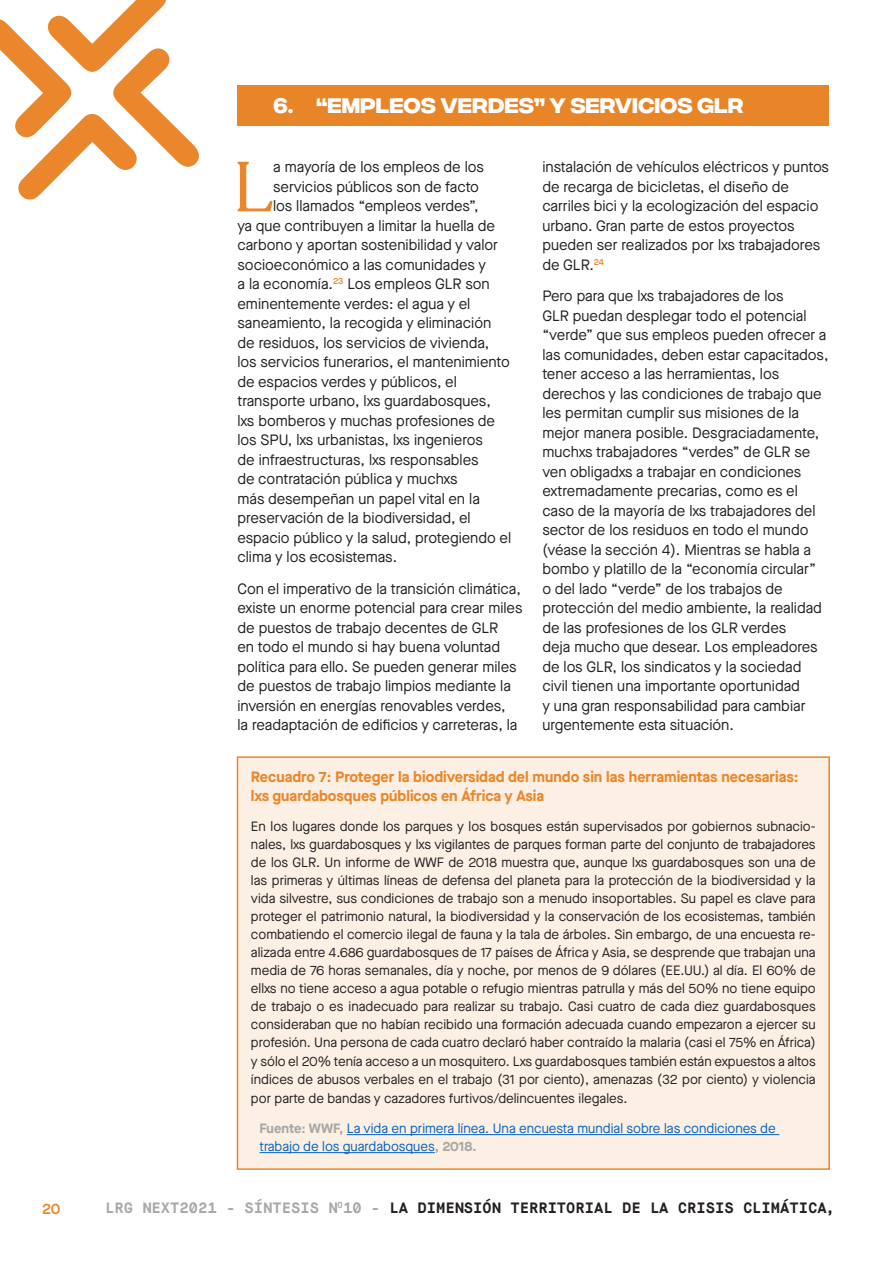
<style>
.page{position:relative;width:893px;height:1263px;background:#fff}
.page>*{position:absolute;margin:0;border:0;box-sizing:border-box;transform-origin:0 0}
.t1{font:69.9px "Recoleta Regular DEMO";color:#ea872c}
.t2{font:600 21px "Integral CF";color:#fff}
.t3{font:15px/19.5px "Maison Neue";color:#231f20}
.t4{font:700 15px/19.5px "Maison Neue";color:#ea872c}
.t5{font:700 15px "Maison Mono";color:#231f20}
.t6{font:600 15px "Maison Neue";color:#ea872c}
.t7{font:13.5px/18px "Maison Neue";color:#231f20;text-align:justify}
.Source{font:13.5px/18px "Maison Neue";color:#0563c1}
.s1{font-weight:700;color:#a8a8a6}
.s2{color:#a8a8a6}
</style>
<div class="page">
<svg style="left:0;top:0;width:199px;height:200px"></svg>
<div style="left:237px;top:85px;width:592px;height:41px;background:#e98529"></div>
<div style="left:237px;top:757px;width:592px;height:412px;background:#fcf0e4"></div>
<hr style="left:347px;top:1134px;width:432px;height:1px;background:#0563c1">
<hr style="left:259px;top:1152px;width:176px;height:1px;background:#0563c1">
<div style="left:237px;top:756px;width:593px;height:414px;border:2px solid #ea872c"></div>
<p class="t2" style="left:274px;top:94px;width:472px">6. “EMPLEOS VERDES” Y SERVICIOS GLR</p>
<p class="t1" style="left:233px;top:156px;width:41px">L</p>
<p class="t3" style="left:273px;top:157px;width:212px">a mayoría de los empleos de los</p>
<p class="t3" style="left:542px;top:157px;width:288px">instalación de vehículos eléctricos y puntos de recarga de bicicletas, el diseño de carriles bici y la ecologización del espacio urbano. Gran parte de estos proyectos pueden ser realizados por lxs trabajadores de GLR.<sup>24</sup></p>
<p class="t3" style="left:542px;top:286px;width:288px">Pero para que lxs trabajadores de los<br>GLR puedan desplegar todo el potencial “verde” que sus empleos pueden ofrecer a las comunidades, deben estar capacitados, tener acceso a las herramientas, los derechos y las condiciones de trabajo que les permitan cumplir sus misiones de la mejor manera posible. Desgraciadamente, muchxs trabajadores “verdes” de GLR se ven obligadxs a trabajar en condiciones extremadamente precarias, como es el caso de la mayoría de lxs trabajadores del sector de los residuos en todo el mundo (véase la sección 4). Mientras se habla a bombo y platillo de la “economía circular”<br>o del lado “verde” de los trabajos de protección del medio ambiente, la realidad de las profesiones de los GLR verdes<br>deja mucho que desear. Los empleadores de los GLR, los sindicatos y la sociedad civil tienen una importante oportunidad<br>y una gran responsabilidad para cambiar urgentemente esta situación.</p>
<p class="t4" style="left:251px;top:766px;width:549px">Recuadro 7: Proteger la biodiversidad del mundo sin las herramientas necesarias: lxs guardabosques públicos en África y Asia</p>
<p class="t7" style="left:251px;top:818px;width:566px">En los lugares donde los parques y los bosques están supervisados por gobiernos subnacio&shy;nales, lxs guardabosques y lxs vigilantes de parques forman parte del conjunto de trabajadores de los GLR. Un informe de WWF de 2018 muestra que, aunque lxs guardabosques son una de las primeras y últimas líneas de defensa del planeta para la protección de la biodiversidad y la vida silvestre, sus condiciones de trabajo son a menudo insoportables. Su papel es clave para proteger el patrimonio natural, la biodiversidad y la conservación de los ecosistemas, también combatiendo el comercio ilegal de fauna y la tala de árboles. Sin embargo, de una encuesta re&shy;alizada entre 4.686 guardabosques de 17 países de África y Asia, se desprende que trabajan una media de 76 horas semanales, día y noche, por menos de 9 dólares (EE.UU.) al día. El 60% de ellxs no tiene acceso a agua potable o refugio mientras patrulla y más del 50% no tiene equipo de trabajo o es inadecuado para realizar su trabajo. Casi cuatro de cada diez guardabosques consideraban que no habían recibido una formación adecuada cuando empezaron a ejercer su profesión. Una persona de cada cuatro declaró haber contraído la malaria (casi el 75% en África) y sólo el 20% tenía acceso a un mosquitero. Lxs guardabosques también están expuestos a altos índices de abusos verbales en el trabajo (31 por ciento), amenazas (32 por ciento) y violencia</p>
<p class="t7" style="left:251px;top:1089px;width:378px">por parte de bandas y cazadores furtivos/delincuentes ilegales.</p>
<p class="Source" style="left:259px;top:1119px;width:518px"><span class="s1">Fuente: WWF,</span> La vida en primera línea. Una encuesta mundial sobre las condiciones de trabajo de los guardabosques<span class="s1">, 2018.</span></p>
<p class="t3" style="left:273px;top:177px;width:207px">servicios públicos son de facto</p>
<p class="t3" style="left:273px;top:196px;width:207px">los llamados “empleos verdes”,</p>
<p class="t3" style="left:237px;top:216px;width:259px">ya que contribuyen a limitar la huella de</p>
<p class="t3" style="left:237px;top:235px;width:262px">carbono y aportan sostenibilidad y valor</p>
<p class="t3" style="left:237px;top:255px;width:250px">socioeconómico a las comunidades y</p>
<p class="t3" style="left:237px;top:274px;width:254px">a la economía.<sup>23</sup> Los empleos GLR son</p>
<p class="t3" style="left:237px;top:294px;width:234px">eminentemente verdes: el agua y el</p>
<p class="t3" style="left:237px;top:313px;width:255px">saneamiento, la recogida y eliminación</p>
<p class="t3" style="left:237px;top:333px;width:253px">de residuos, los servicios de vivienda,</p>
<p class="t3" style="left:237px;top:352px;width:274px">los servicios funerarios, el mantenimiento</p>
<p class="t3" style="left:237px;top:372px;width:221px">de espacios verdes y públicos, el</p>
<p class="t3" style="left:237px;top:391px;width:255px">transporte urbano, lxs guardabosques,</p>
<p class="t3" style="left:237px;top:411px;width:259px">lxs bomberos y muchas profesiones de</p>
<p class="t3" style="left:237px;top:430px;width:247px">los SPU, lxs urbanistas, lxs ingenieros</p>
<p class="t3" style="left:237px;top:450px;width:243px">de infraestructuras, lxs responsables</p>
<p class="t3" style="left:237px;top:469px;width:221px">de contratación pública y muchxs</p>
<p class="t3" style="left:237px;top:489px;width:244px">más desempeñan un papel vital en la</p>
<p class="t3" style="left:237px;top:508px;width:235px">preservación de la biodiversidad, el</p>
<p class="t3" style="left:237px;top:528px;width:275px">espacio público y la salud, protegiendo el</p>
<p class="t3" style="left:237px;top:547px;width:161px">clima y los ecosistemas.</p>
<p class="t3" style="left:237px;top:579px;width:286px">Con el imperativo de la transición climática, existe un enorme potencial para crear miles de puestos de trabajo decentes de GLR<br>en todo el mundo si hay buena voluntad política para ello. Se pueden generar miles de puestos de trabajo limpios mediante la inversión en energías renovables verdes,<br>la readaptación de edificios y carreteras, la</p>
<p class="t6" style="left:42px;top:1198px;width:20px">20</p>
<p class="t5" style="left:105px;top:1198px;width:732px"><span class="s2">LRG NEXT2021 - SÍNTESIS N</span><sup>O</sup><span class="s2">10 -</span> LA DIMENSIÓN TERRITORIAL DE LA CRISIS CLIMÁTICA,</p>
</div>
